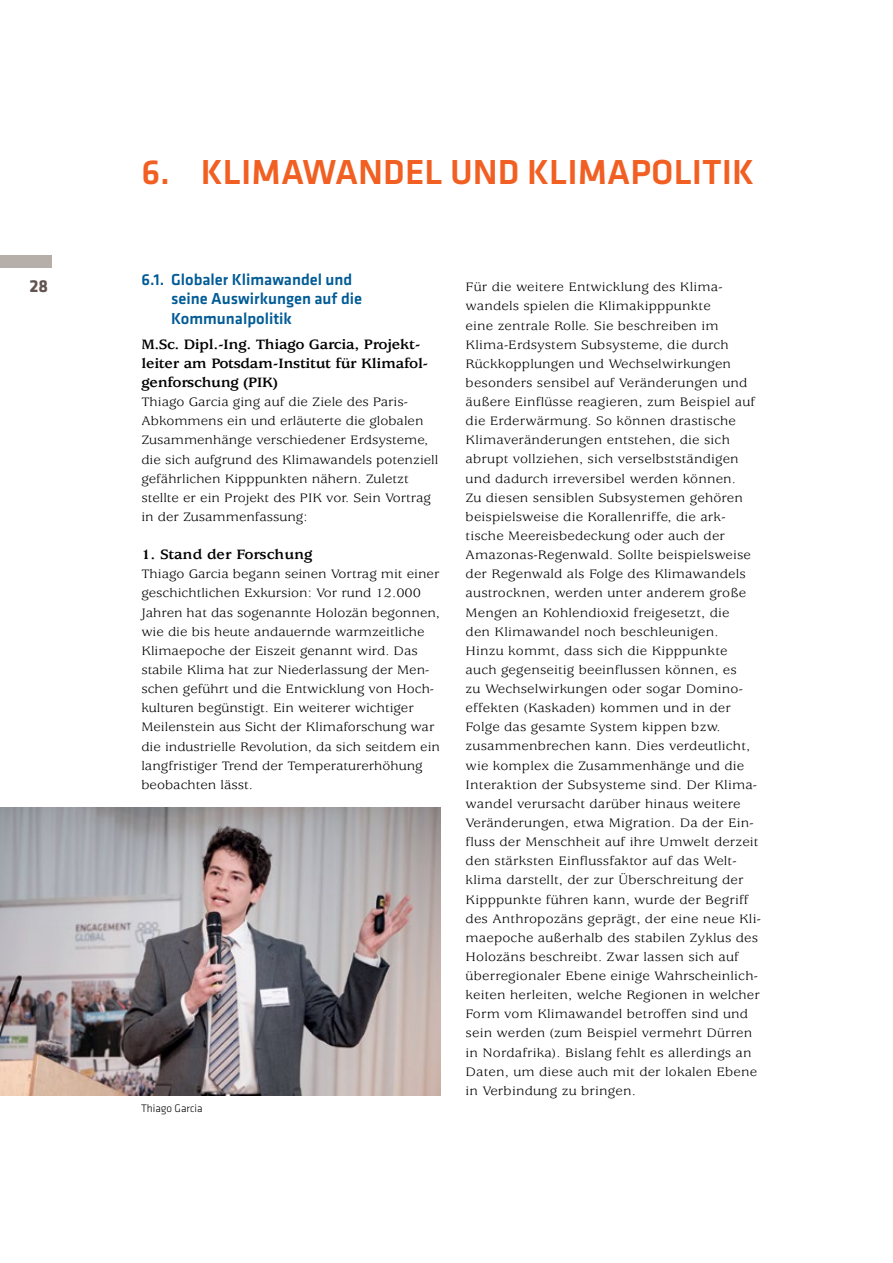
<style>
.page{position:relative;width:893px;height:1263px;background:#fff}
.page>*{position:absolute;margin:0;border:0;box-sizing:border-box;transform-origin:0 0}
.t1{font:500 36px "Klavika Basic";color:#f15f22}
.t2{font:700 18px "Klavika Basic";color:#61544d}
.t3{font:500 16.5px/19.2px "Klavika Basic";color:#005b96}
.Absatzüberschrift{font:700 15px/19.2px "Usherwood Std";letter-spacing:-.015em;color:#000;scale:1.1 1}
.t4{font:13.5px/19.2px "Usherwood Std";letter-spacing:.01em;color:#000;scale:1.1 1}
.t5{font:300 11.25px "Klavika Basic";color:#000}
</style>
<div class="page">
<div style="left:0;top:255px;width:51px;height:13px;background:#b6afa9"></div>
<img style="left:0;top:808px;width:440px;height:287px">
<h2 class="t2" style="left:29px;top:273px;width:20px">28</h2>
<h1 class="t1" style="left:141px;top:148px;width:614px">6. KLIMAWANDEL UND KLIMAPOLITIK</h1>
<h2 class="t3" style="left:171px;top:270px;width:192px;text-indent:-30px">6.1. Globaler Klimawandel und seine Auswirkungen auf die<br>Kommunalpolitik</h2>
<p class="Absatzüberschrift" style="left:141px;top:335px;width:262px">M.Sc. Dipl.-Ing. Thiago Garcia, Projekt&shy;leiter am Potsdam-Institut für Klimafol&shy;genforschung (PIK)</p>
<p class="t4" style="left:141px;top:393px;width:272px">Thiago Garcia ging auf die Ziele des Paris-Abkommens ein und erläuterte die globalen Zusammenhänge verschiedener Erdsysteme, die sich aufgrund des Klimawandels potenziell gefährlichen Kipppunkten nähern. Zuletzt stellte er ein Projekt des PIK vor. Sein Vortrag in der Zusammenfassung:</p>
<p class="Absatzüberschrift" style="left:141px;top:545px;width:157px">1. Stand der Forschung</p>
<p class="t4" style="left:141px;top:565px;width:273px">Thiago Garcia begann seinen Vortrag mit einer geschichtlichen Exkursion: Vor rund 12.000<br>Jahren hat das sogenannte Holozän begonnen, wie die bis heute andauernde warmzeitliche Klimaepoche der Eiszeit genannt wird. Das stabile Klima hat zur Niederlassung der Men&shy;schen geführt und die Entwicklung von Hoch&shy;kulturen begünstigt. Ein weiterer wichtiger Meilenstein aus Sicht der Klimaforschung war die industrielle Revolution, da sich seitdem ein langfristiger Trend der Temperaturerhöhung beobachten lässt.</p>
<p class="t5" style="left:141px;top:1101px;width:63px">Thiago Garcia</p>
<p class="t4" style="left:466px;top:278px;width:270px">Für die weitere Entwicklung des Klima&shy;wandels spielen die Klimakipppunkte<br>eine zentrale Rolle. Sie beschreiben im Klima-Erdsystem Subsysteme, die durch Rückkopplungen und Wechselwirkungen besonders sensibel auf Veränderungen und äußere Einflüsse reagieren, zum Beispiel auf die Erderwärmung. So können drastische Klimaveränderungen entstehen, die sich abrupt vollziehen, sich verselbstständigen und dadurch irreversibel werden können.<br>Zu diesen sensiblen Subsystemen gehören beispielsweise die Korallenriffe, die ark&shy;tische Meereisbedeckung oder auch der Amazonas-Regenwald. Sollte beispielsweise der Regenwald als Folge des Klimawandels austrocknen, werden unter anderem große Mengen an Kohlendioxid freigesetzt, die<br>den Klimawandel noch beschleunigen.<br>Hinzu kommt, dass sich die Kipppunkte auch gegenseitig beeinflussen können, es<br>zu Wechselwirkungen oder sogar Domino&shy;effekten (Kaskaden) kommen und in der Folge das gesamte System kippen bzw. zusammenbrechen kann. Dies verdeutlicht, wie komplex die Zusammenhänge und die Interaktion der Subsysteme sind. Der Klima&shy;wandel verursacht darüber hinaus weitere Veränderungen, etwa Migration. Da der Ein&shy;fluss der Menschheit auf ihre Umwelt derzeit den stärksten Einflussfaktor auf das Welt&shy;klima darstellt, der zur Überschreitung der Kipppunkte führen kann, wurde der Begriff des Anthropozäns geprägt, der eine neue Kli&shy;maepoche außerhalb des stabilen Zyklus des Holozäns beschreibt. Zwar lassen sich auf überregionaler Ebene einige Wahrscheinlich&shy;keiten herleiten, welche Regionen in welcher Form vom Klimawandel betroffen sind und sein werden (zum Beispiel vermehrt Dürren in Nordafrika). Bislang fehlt es allerdings an Daten, um diese auch mit der lokalen Ebene in Verbindung zu bringen.</p>
</div>
